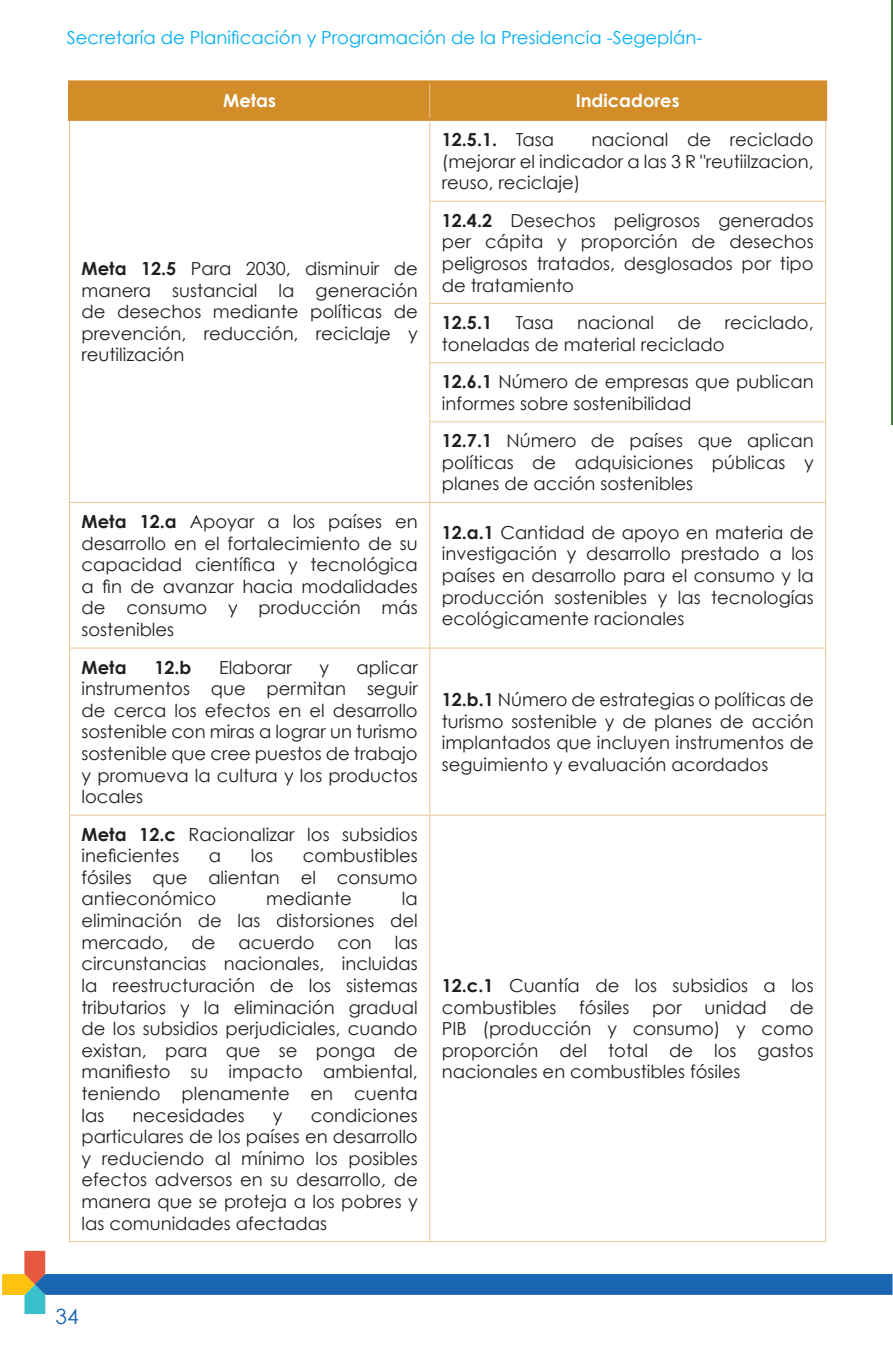
<style>
.page{position:relative;width:893px;height:1361px;background:#fff}
.page>*{position:absolute;margin:0;border:0;box-sizing:border-box;transform-origin:0 0}
.t1{font:21px "Century Gothic";color:#1a66b2}
.t2{font:18px/21.6px "Century Gothic";color:#231f20;text-align:justify}
.t3{font:18px "Century Gothic";color:#00aeef}
.t4{font:700 18px "Century Gothic";color:#231f20}
.t5{font:700 18px "Century Gothic";color:#fff}
.s1{font-weight:700}
.s2{font-weight:400}
</style>
<div class="page">
<svg style="left:2px;top:1251px;width:890px;height:63px"></svg>
<div style="left:71px;top:83px;width:753px;height:35px;background:#d28d29"></div>
<hr style="left:68px;top:80px;width:362px;height:3px;background:#d28d29">
<hr style="left:68px;top:83px;width:3px;height:35px;background:#d28d29">
<hr style="left:430px;top:80px;width:397px;height:3px;background:#d28d29">
<hr style="left:824px;top:83px;width:3px;height:35px;background:#d28d29">
<hr style="left:68px;top:118px;width:362px;height:3px;background:#d28d29">
<hr style="left:430px;top:118px;width:397px;height:3px;background:#d28d29">
<hr style="left:429px;top:83px;width:1px;height:35px;background:#e8c593">
<hr style="left:69px;top:121px;width:1px;height:80px;background:#e8c593">
<hr style="left:69px;top:201px;width:1px;height:102px;background:#e8c593">
<hr style="left:69px;top:303px;width:1px;height:60px;background:#e8c593">
<hr style="left:69px;top:363px;width:1px;height:59px;background:#e8c593">
<hr style="left:69px;top:422px;width:1px;height:80px;background:#e8c593">
<hr style="left:429px;top:121px;width:1px;height:80px;background:#e8c593">
<hr style="left:825px;top:121px;width:1px;height:80px;background:#e8c593">
<hr style="left:429px;top:201px;width:397px;height:1px;background:#e8c593">
<hr style="left:429px;top:202px;width:1px;height:101px;background:#e8c593">
<hr style="left:825px;top:202px;width:1px;height:101px;background:#e8c593">
<hr style="left:429px;top:303px;width:397px;height:1px;background:#e8c593">
<hr style="left:429px;top:304px;width:1px;height:58px;background:#e8c593">
<hr style="left:825px;top:304px;width:1px;height:58px;background:#e8c593">
<hr style="left:429px;top:362px;width:397px;height:1px;background:#e8c593">
<hr style="left:429px;top:363px;width:1px;height:58px;background:#e8c593">
<hr style="left:825px;top:363px;width:1px;height:58px;background:#e8c593">
<hr style="left:429px;top:421px;width:397px;height:1px;background:#e8c593">
<hr style="left:429px;top:422px;width:1px;height:80px;background:#e8c593">
<hr style="left:825px;top:422px;width:1px;height:80px;background:#e8c593">
<hr style="left:69px;top:502px;width:361px;height:1px;background:#e8c593">
<hr style="left:69px;top:503px;width:1px;height:145px;background:#e8c593">
<hr style="left:430px;top:502px;width:396px;height:1px;background:#e8c593">
<hr style="left:429px;top:503px;width:1px;height:145px;background:#e8c593">
<hr style="left:825px;top:503px;width:1px;height:145px;background:#e8c593">
<hr style="left:69px;top:647px;width:361px;height:1px;background:#e8c593">
<hr style="left:69px;top:648px;width:1px;height:167px;background:#e8c593">
<hr style="left:430px;top:647px;width:396px;height:1px;background:#e8c593">
<hr style="left:429px;top:648px;width:1px;height:167px;background:#e8c593">
<hr style="left:825px;top:648px;width:1px;height:167px;background:#e8c593">
<hr style="left:69px;top:814px;width:361px;height:1px;background:#e8c593">
<hr style="left:69px;top:815px;width:1px;height:426px;background:#e8c593">
<hr style="left:430px;top:814px;width:396px;height:1px;background:#e8c593">
<hr style="left:429px;top:815px;width:1px;height:426px;background:#e8c593">
<hr style="left:825px;top:815px;width:1px;height:426px;background:#e8c593">
<hr style="left:69px;top:1241px;width:361px;height:1px;background:#e8c593">
<hr style="left:430px;top:1241px;width:396px;height:1px;background:#e8c593">
<hr style="left:891px;top:0;width:2px;height:424px;background:#47783e">
<p class="t3" style="left:67px;top:26px;width:637px">Secretaría de Planificación y Programación de la Presidencia -Segeplán-</p>
<p class="t5" style="left:223px;top:90px;width:54px">Metas</p>
<p class="t5" style="left:576px;top:90px;width:106px">Indicadores</p>
<p class="t2" style="left:82px;top:257px;width:338px"><span class="s1">Meta 12.5</span> Para 2030, disminuir de manera sustancial la generación de desechos mediante políticas de prevención, reducción, reciclaje y reutilización</p>
<p class="t2" style="left:442px;top:128px;width:373px;text-indent:150px">nacional de reciclado (mejorar el indicador a las 3 R "reutiilzacion, reuso, reciclaje)</p>
<p class="t2" style="left:442px;top:209px;width:373px"><span class="s1">12.4.2</span> Desechos peligrosos generados per cápita y proporción de desechos peligrosos tratados, desglosados por tipo de tratamiento</p>
<p class="t4" style="left:442px;top:311px;width:52px">12.5.1</p>
<p class="t2" style="left:515px;top:311px;width:40px">Tasa</p>
<p class="t2" style="left:577px;top:311px;width:79px">nacional</p>
<p class="t2" style="left:677px;top:311px;width:26px">de</p>
<p class="t2" style="left:725px;top:311px;width:90px">reciclado,</p>
<p class="t2" style="left:442px;top:325px;width:373px;line-height:37.5px">toneladas de material reciclado<br><span class="s1">12.6.1</span> Número de empresas que publican</p>
<p class="t2" style="left:442px;top:384px;width:373px;line-height:37.5px">informes sobre sostenibilidad<br><span class="s1">12.7.1</span> Número de países que aplican</p>
<p class="t2" style="left:442px;top:451px;width:373px">políticas de adquisiciones públicas y planes de acción sostenibles</p>
<p class="t4" style="left:442px;top:128px;width:114px">12.5.1. <span class="s2">Tasa</span></p>
<p class="t2" style="left:82px;top:510px;width:338px"><span class="s1">Meta 12.a</span> Apoyar a los países en desarrollo en el fortalecimiento de su capacidad científica y tecnológica a fin de avanzar hacia modalidades de consumo y producción más sostenibles</p>
<p class="t2" style="left:442px;top:521px;width:373px"><span class="s1">12.a.1</span> Cantidad de apoyo en materia de investigación y desarrollo prestado a los países en desarrollo para el consumo y la producción sostenibles y las tecnologías ecológicamente racionales</p>
<p class="t4" style="left:82px;top:655px;width:46px">Meta</p>
<p class="t4" style="left:154px;top:655px;width:39px">12.b</p>
<p class="t2" style="left:219px;top:656px;width:74px">Elaborar</p>
<p class="t2" style="left:319px;top:656px;width:11px">y</p>
<p class="t2" style="left:82px;top:656px;width:338px;text-indent:275px">aplicar instrumentos que permitan seguir de cerca los efectos en el desarrollo sostenible con miras a lograr un turismo sostenible que cree puestos de trabajo y promueva la cultura y los productos locales</p>
<p class="t2" style="left:442px;top:688px;width:373px"><span class="s1">12.b.1</span> Número de estrategias o políticas de turismo sostenible y de planes de acción implantados que incluyen instrumentos de seguimiento y evaluación acordados</p>
<p class="t2" style="left:82px;top:823px;width:338px"><span class="s1">Meta 12.c</span> Racionalizar los subsidios ineficientes</p>
<p class="t2" style="left:82px;top:844px;width:338px;text-indent:221px">combustibles fósiles que alientan el consumo antieconómico</p>
<p class="t2" style="left:209px;top:844px;width:14px">a</p>
<p class="t2" style="left:251px;top:844px;width:24px">los</p>
<p class="t2" style="left:266px;top:888px;width:87px">mediante</p>
<p class="t2" style="left:82px;top:888px;width:338px;text-indent:320px">la eliminación de las distorsiones del mercado,</p>
<p class="t2" style="left:82px;top:931px;width:338px;text-indent:313px">las circunstancias nacionales, incluidas la reestructuración de los sistemas tributarios y la eliminación gradual de los subsidios perjudiciales, cuando existan, para que se ponga de manifiesto su impacto ambiental, teniendo plenamente en cuenta las</p>
<p class="t2" style="left:191px;top:931px;width:26px">de</p>
<p class="t2" style="left:238px;top:931px;width:78px">acuerdo</p>
<p class="t2" style="left:337px;top:931px;width:36px">con</p>
<p class="t2" style="left:82px;top:1104px;width:338px;text-indent:229px">condiciones particulares de los países en desarrollo y reduciendo al mínimo los posibles efectos adversos en su desarrollo, de manera que se proteja a los pobres y las comunidades afectadas</p>
<p class="t2" style="left:133px;top:1104px;width:114px">necesidades</p>
<p class="t2" style="left:273px;top:1104px;width:11px">y</p>
<p class="t2" style="left:442px;top:974px;width:373px"><span class="s1">12.c.1</span> Cuantía de los subsidios a los combustibles</p>
<p class="t2" style="left:579px;top:996px;width:52px">fósiles</p>
<p class="t2" style="left:652px;top:996px;width:31px">por</p>
<p class="t2" style="left:704px;top:996px;width:64px">unidad</p>
<p class="t2" style="left:442px;top:996px;width:373px;text-indent:348px">de PIB (producción y consumo) y como proporción del total de los gastos nacionales en combustibles fósiles</p>
<p class="t1" style="left:56px;top:1303px;width:25px">34</p>
</div>
